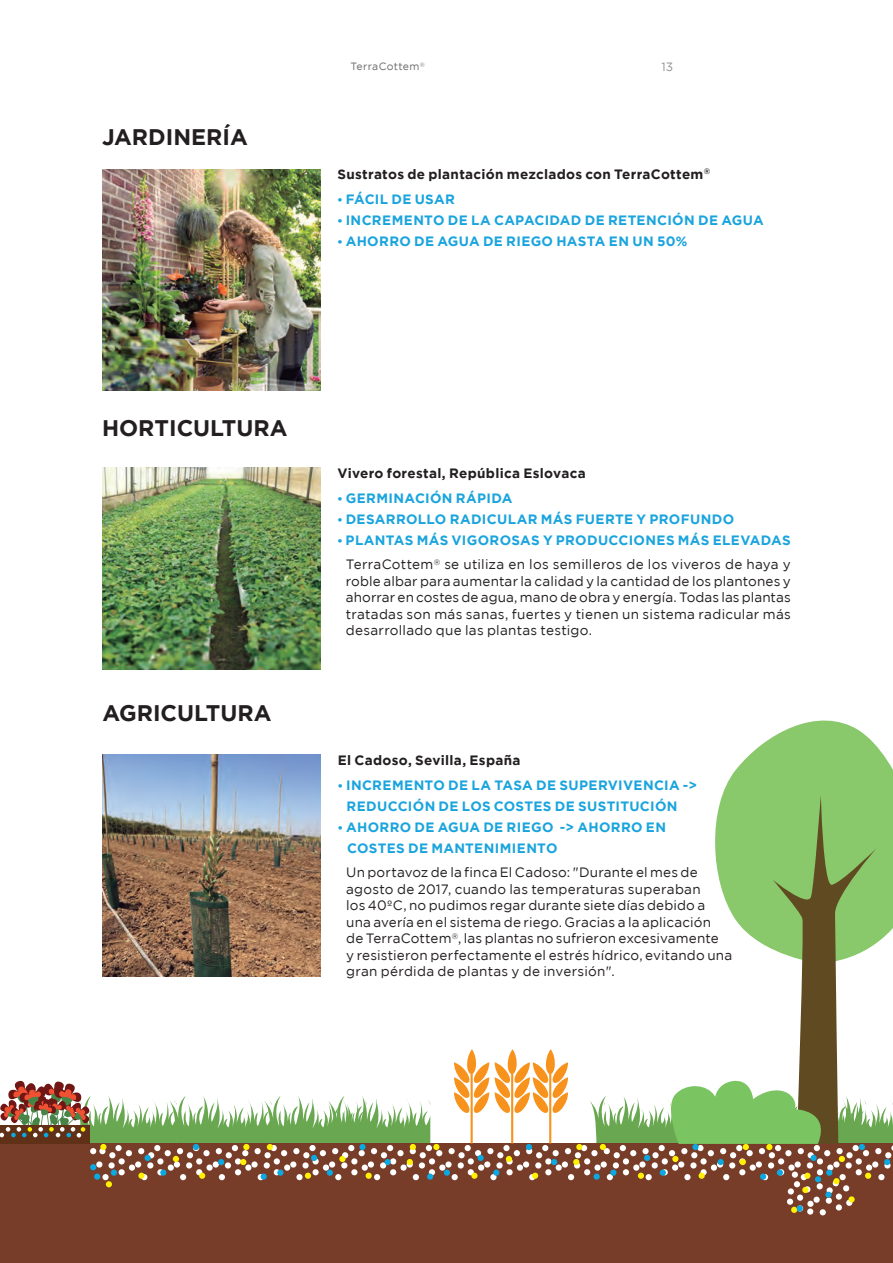
<style>
.page{position:relative;width:893px;height:1263px;background:#fff}
.page>*{position:absolute;margin:0;border:0;box-sizing:border-box;transform-origin:0 0}
.VENTAJAS{font:700 22.5px "Gotham";color:#231f20}
.CUERPO_DE_TEXTO_BENE{font:13.5px/16.5px "Gotham";letter-spacing:.015em;color:#231f20}
.CUERPO_DE_TEXTO_BENE-2{font:700 13.5px "Gotham";letter-spacing:.025em;color:#1aa4dd}
.CUERPO_DE_TEXTO_000{font:700 13.5px "Gotham";letter-spacing:.025em;color:#231f20}
.t1{font:12px "Gotham";color:#919396}
.t2{font:10.5px "Gotham";letter-spacing:.03em;color:#6b6b6e}
.s1{font-family:"Cera PRO";font-weight:400}
</style>
<div class="page">
<img style="left:102px;top:755px;width:219px;height:221px">
<div style="left:0;top:1144px;width:893px;height:119px;background:#773d29"></div>
<svg style="left:722px;top:720px;width:171px;height:75px;fill:#89c86b"></svg>
<img style="left:102px;top:468px;width:218px;height:201px">
<img style="left:102px;top:169px;width:218px;height:222px">
<div style="left:797px;top:1194px;width:6px;height:7px;background:#fff;border-radius:50%"></div>
<div style="left:787px;top:1198px;width:6px;height:7px;background:#fff;border-radius:50%"></div>
<div style="left:836px;top:1193px;width:6px;height:7px;background:#fff;border-radius:50%"></div>
<div style="left:826px;top:1197px;width:6px;height:7px;background:#fff;border-radius:50%"></div>
<svg style="left:836px;top:1200px;width:16px;height:10px"></svg>
<svg style="left:820px;top:1209px;width:6px;height:6px"></svg>
<div style="left:813px;top:1196px;width:7px;height:7px;background:#fff;border-radius:50%"></div>
<div style="left:439px;top:1164px;width:6px;height:7px;background:#fff;border-radius:50%"></div>
<div style="left:448px;top:1148px;width:7px;height:6px;background:#fff;border-radius:50%"></div>
<div style="left:445px;top:1161px;width:7px;height:6px;background:#fff;border-radius:50%"></div>
<div style="left:444px;top:1169px;width:6px;height:7px;background:#0ba8e1;border-radius:50%"></div>
<div style="left:848px;top:1196px;width:7px;height:6px;background:#fff101;border-radius:50%"></div>
<div style="left:825px;top:1191px;width:6px;height:7px;background:#0ba8e1;border-radius:50%"></div>
<svg style="left:791px;top:1201px;width:22px;height:13px"></svg>
<svg style="left:0;top:1081px;width:442px;height:106px"></svg>
<svg style="left:452px;top:795px;width:441px;height:399px"></svg>
<div style="left:792px;top:1171px;width:6px;height:7px;background:#fff;border-radius:50%"></div>
<p class="VENTAJAS" style="left:102px;top:124px;width:147px">JARDINERÍA</p>
<p class="t2" style="left:350px;top:61px;width:76px">TerraCottem<sup>®</sup></p>
<p class="t1" style="left:662px;top:60px;width:13px">13</p>
<p class="CUERPO_DE_TEXTO_000" style="left:337px;top:166px;width:374px">Sustratos de plantación mezclados con TerraCottem<sup>®</sup></p>
<p class="CUERPO_DE_TEXTO_BENE-2" style="left:337px;top:192px;width:119px"><span class="s1">•</span> FÁCIL DE USAR</p>
<p class="CUERPO_DE_TEXTO_BENE-2" style="left:337px;top:213px;width:428px"><span class="s1">•</span> INCREMENTO DE LA CAPACIDAD DE RETENCIÓN DE AGUA</p>
<p class="CUERPO_DE_TEXTO_BENE-2" style="left:337px;top:234px;width:352px"><span class="s1">•</span> AHORRO DE AGUA DE RIEGO HASTA EN UN 50%</p>
<p class="VENTAJAS" style="left:102px;top:415px;width:187px">HORTICULTURA</p>
<p class="VENTAJAS" style="left:102px;top:700px;width:171px">AGRICULTURA</p>
<p class="CUERPO_DE_TEXTO_000" style="left:337px;top:465px;width:250px">Vivero forestal, República Eslovaca</p>
<p class="CUERPO_DE_TEXTO_BENE-2" style="left:337px;top:490px;width:177px"><span class="s1">•</span> GERMINACIÓN RÁPIDA</p>
<p class="CUERPO_DE_TEXTO_BENE-2" style="left:337px;top:511px;width:398px"><span class="s1">•</span> DESARROLLO RADICULAR MÁS FUERTE Y PROFUNDO</p>
<p class="CUERPO_DE_TEXTO_BENE-2" style="left:337px;top:532px;width:455px"><span class="s1">•</span> PLANTAS MÁS VIGOROSAS Y PRODUCCIONES MÁS ELEVADAS</p>
<p class="CUERPO_DE_TEXTO_BENE" style="left:346px;top:556px;width:447px;text-align:justify">TerraCottem<sup>®</sup> se utiliza en los semilleros de los viveros de haya y roble albar para aumentar la calidad y la cantidad de los plantones y ahorrar en costes de agua, mano de obra y energía. Todas las plantas tratadas son más sanas, fuertes y tienen un sistema radicular más desarrollado que las plantas testigo.</p>
<p class="CUERPO_DE_TEXTO_000" style="left:338px;top:752px;width:184px">El Cadoso, Sevilla, España</p>
<p class="CUERPO_DE_TEXTO_BENE-2" style="left:338px;top:778px;width:361px"><span class="s1">•</span> INCREMENTO DE LA TASA DE SUPERVIVENCIA -&gt;</p>
<p class="CUERPO_DE_TEXTO_BENE-2" style="left:347px;top:799px;width:332px">REDUCCIÓN DE LOS COSTES DE SUSTITUCIÓN</p>
<p class="CUERPO_DE_TEXTO_BENE-2" style="left:338px;top:820px;width:330px"><span class="s1">•</span> AHORRO DE AGUA DE RIEGO -&gt; AHORRO EN</p>
<p class="CUERPO_DE_TEXTO_BENE-2" style="left:347px;top:841px;width:212px">COSTES DE MANTENIMIENTO</p>
<p class="CUERPO_DE_TEXTO_BENE" style="left:346px;top:864px;width:387px">Un portavoz de la finca El Cadoso: "Durante el mes de agosto de 2017, cuando las temperaturas superaban<br>los 40ºC, no pudimos regar durante siete días debido a una avería en el sistema de riego. Gracias a la aplicación<br>de TerraCottem<sup>®</sup>, las plantas no sufrieron excesivamente<br>y resistieron perfectamente el estrés hídrico, evitando una gran pérdida de plantas y de inversión".</p>
</div>
